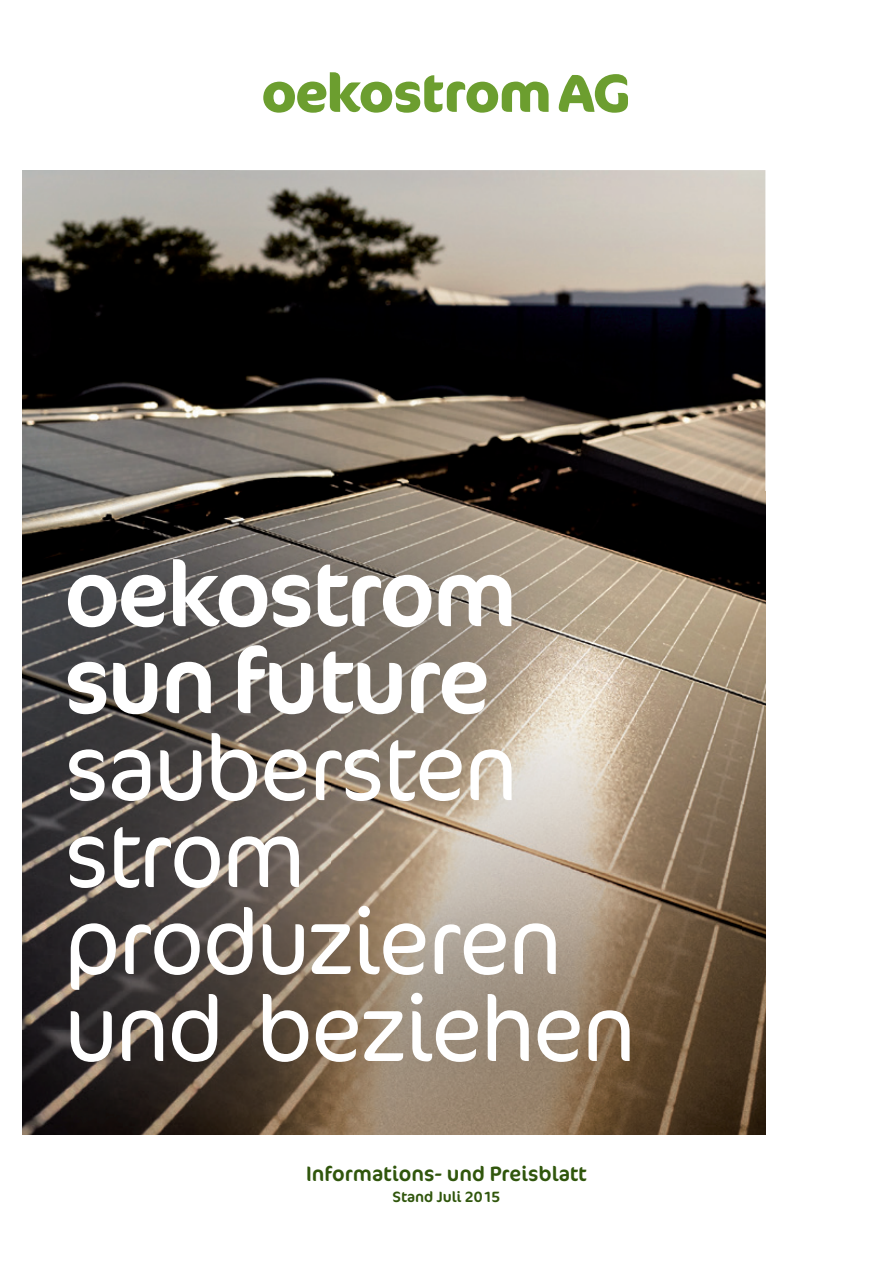
<style>
.page{position:relative;width:893px;height:1263px;background:#fff}
.page>*{position:absolute;margin:0;border:0;box-sizing:border-box;transform-origin:0 0}
.t1{font:300 93px/87px "Cocon Pro";letter-spacing:-.03em;color:#fff}
.t2{font:93px/87px "Cocon Pro";letter-spacing:-.03em;color:#fff}
.t3{font:21px "Cocon Pro";color:#30560c}
.t4{font:15px "Cocon Pro";color:#30560c}
</style>
<div class="page">
<img style="left:234px;top:170px;width:531px;height:321px">
<img style="left:22px;top:170px;width:212px;height:284px">
<img style="left:741px;top:491px;width:24px;height:644px">
<svg style="left:263px;top:72px;width:365px;height:41px"></svg>
<img style="left:22px;top:454px;width:719px;height:681px">
<p class="t2" style="left:64px;top:549px;width:455px">oekostrom sun future</p>
<p class="t1" style="left:64px;top:723px;width:573px">saubersten strom produzieren und beziehen</p>
<p class="t3" style="left:306px;top:1160px;width:282px">Informations- und Preisblatt</p>
<p class="t4" style="left:393px;top:1187px;width:109px">Stand Juli 2015</p>
</div>
